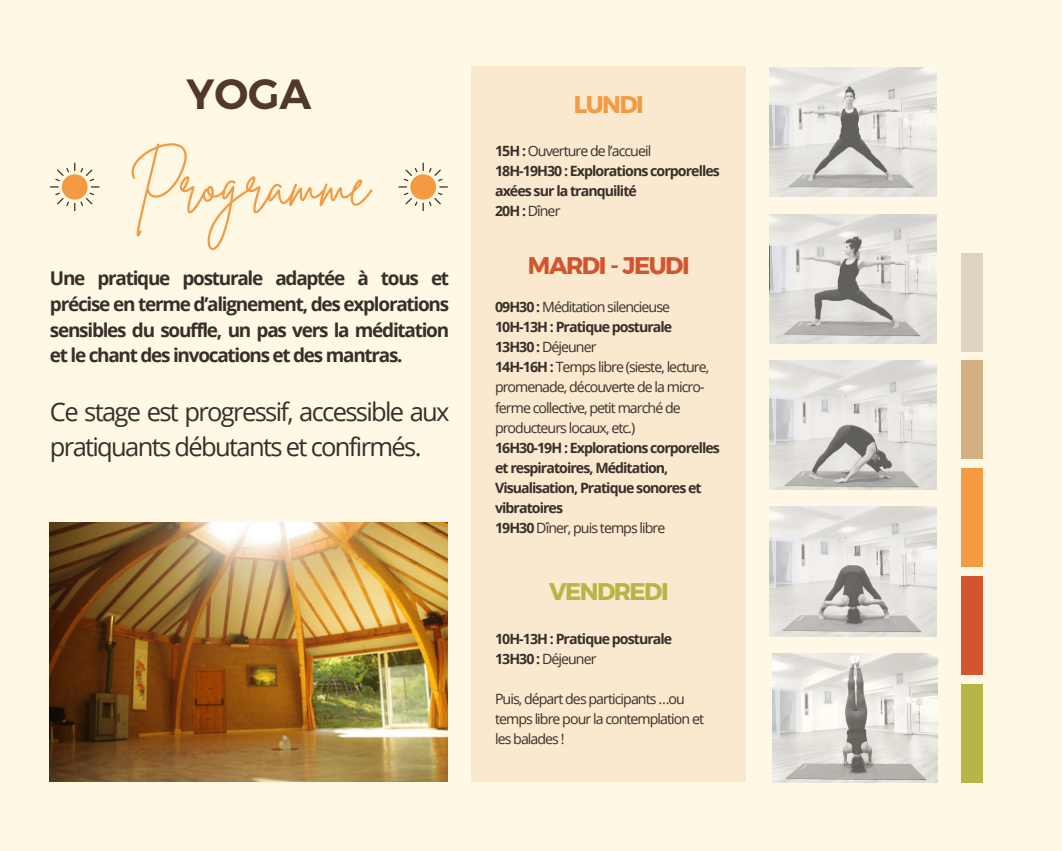
<style>
.page{position:relative;width:1062px;height:851px;background:#fff}
.page>*{position:absolute;margin:0;border:0;box-sizing:border-box;transform-origin:0 0}
.t1{font:58.5px "Brittany Signature";color:#f39a43}
.t2{font:700 42px "Kief Montaser Semi";color:#523827}
.t3{font:25.5px/34.8px "Open Sans";letter-spacing:-.065em;color:#382f2a}
.t4{font:24px "Kief Montaser Bold";letter-spacing:-.06em;color:#d3552f}
.t5{font:24px "Kief Montaser Bold";letter-spacing:-.065em;color:#b7b547}
.t6{font:24px "Kief Montaser Bold";letter-spacing:-.065em;color:#f39a43}
.t7{font:700 18.9px/25.8px "Open Sans";letter-spacing:-.065em;color:#382f2a;text-align:justify}
.t8{font:14.1px/20.1px "Open Sans";letter-spacing:-.065em;color:#382f2a}
.t9{font:700 14.1px/20.1px "Open Sans";letter-spacing:-.065em;color:#382f2a}
.s1{font-weight:700}
</style>
<div class="page">
<div style="left:0;top:0;width:1062px;height:850px;background:#fff8e5"></div>
<svg style="left:50px;top:162px;width:49px;height:49px"></svg>
<svg style="left:398px;top:162px;width:50px;height:49px"></svg>
<div style="left:472px;top:66px;width:274px;height:715px;background:#fae9ce"></div>
<img style="left:50px;top:523px;width:398px;height:258px">
<img style="left:770px;top:67px;width:166px;height:130px">
<svg style="left:888px;top:90px;width:11px;height:11px"></svg>
<svg style="left:816px;top:102px;width:12px;height:22px"></svg>
<svg style="left:771px;top:101px;width:24px;height:47px"></svg>
<img style="left:770px;top:214px;width:166px;height:129px">
<svg style="left:890px;top:229px;width:13px;height:13px"></svg>
<svg style="left:815px;top:244px;width:11px;height:13px"></svg>
<svg style="left:771px;top:242px;width:24px;height:50px"></svg>
<img style="left:770px;top:360px;width:166px;height:129px">
<svg style="left:888px;top:382px;width:12px;height:13px"></svg>
<svg style="left:820px;top:397px;width:12px;height:18px"></svg>
<svg style="left:771px;top:392px;width:29px;height:49px"></svg>
<img style="left:770px;top:506px;width:166px;height:130px">
<svg style="left:890px;top:523px;width:13px;height:14px"></svg>
<svg style="left:819px;top:538px;width:12px;height:17px"></svg>
<svg style="left:771px;top:535px;width:28px;height:50px"></svg>
<img style="left:772px;top:653px;width:166px;height:129px">
<svg style="left:894px;top:673px;width:13px;height:13px"></svg>
<svg style="left:823px;top:688px;width:12px;height:16px"></svg>
<svg style="left:774px;top:681px;width:29px;height:52px"></svg>
<div style="left:962px;top:253px;width:21px;height:98px;background:#ded3c2"></div>
<div style="left:962px;top:360px;width:21px;height:99px;background:#d4b082"></div>
<div style="left:962px;top:468px;width:21px;height:98px;background:#f39a43"></div>
<div style="left:962px;top:576px;width:21px;height:98px;background:#d3552f"></div>
<div style="left:962px;top:684px;width:21px;height:98px;background:#b7b547"></div>
<svg style="left:770px;top:102px;width:5px;height:46px"></svg>
<svg style="left:770px;top:243px;width:11px;height:50px"></svg>
<svg style="left:770px;top:396px;width:6px;height:48px"></svg>
<svg style="left:770px;top:539px;width:6px;height:49px"></svg>
<svg style="left:772px;top:688px;width:8px;height:50px"></svg>
<h2 class="t2" style="left:186px;top:68px;width:126px">YOGA</h2>
<p class="t1" style="left:129px;top:147px;width:242px">Programme</p>
<p class="t7" style="left:50px;top:264px;width:401px">Une pratique posturale adaptée à tous et précise en terme d’alignement, des explorations sensibles du souffle, un pas vers la méditation et le chant des invocations et des mantras.</p>
<h3 class="t3" style="left:50px;top:393px;width:401px">Ce stage est progressif, accessible aux pratiquants débutants et confirmés.</h3>
<h1 class="t6" style="left:574px;top:90px;width:71px">LUNDI</h1>
<p class="t8" style="left:495px;top:140px;width:158px"><span class="s1">15H :</span> Ouverture de l’accueil</p>
<h5 class="t9" style="left:495px;top:160px;width:226px">18H-19H30 : Explorations corporelles axées sur la tranquilité</h5>
<h4 class="t8" style="left:495px;top:200px;width:67px"><span class="s1">20H :</span> Dîner</h4>
<p class="t4" style="left:528px;top:251px;width:163px">MARDI - JEUDI</p>
<h3 class="t8" style="left:495px;top:296px;width:177px"><span class="s1">09H30 :</span> Méditation silencieuse</h3>
<p class="t9" style="left:495px;top:316px;width:179px">10H-13H : Pratique posturale</p>
<p class="t8" style="left:495px;top:337px;width:103px"><span class="s1">13H30 :</span> Déjeuner</p>
<p class="t8" style="left:495px;top:357px;width:216px"><span class="s1">14H-16H :</span> Temps libre (sieste, lecture, promenade, découverte de la micro&shy;ferme collective, petit marché de producteurs locaux, etc.)</p>
<h3 class="t9" style="left:495px;top:437px;width:226px">16H30-19H : Explorations corporelles et respiratoires, Méditation,<br>Visualisation, Pratique sonores et vibratoires</h3>
<p class="t8" style="left:495px;top:517px;width:172px"><span class="s1">19H30</span> Dîner, puis temps libre</p>
<p class="t5" style="left:549px;top:576px;width:121px">VENDREDI</p>
<p class="t9" style="left:495px;top:628px;width:179px">10H-13H : Pratique posturale</p>
<p class="t8" style="left:495px;top:648px;width:103px"><span class="s1">13H30 :</span> Déjeuner</p>
<p class="t8" style="left:495px;top:688px;width:210px">Puis, départ des participants …ou temps libre pour la contemplation et les balades !</p>
</div>
